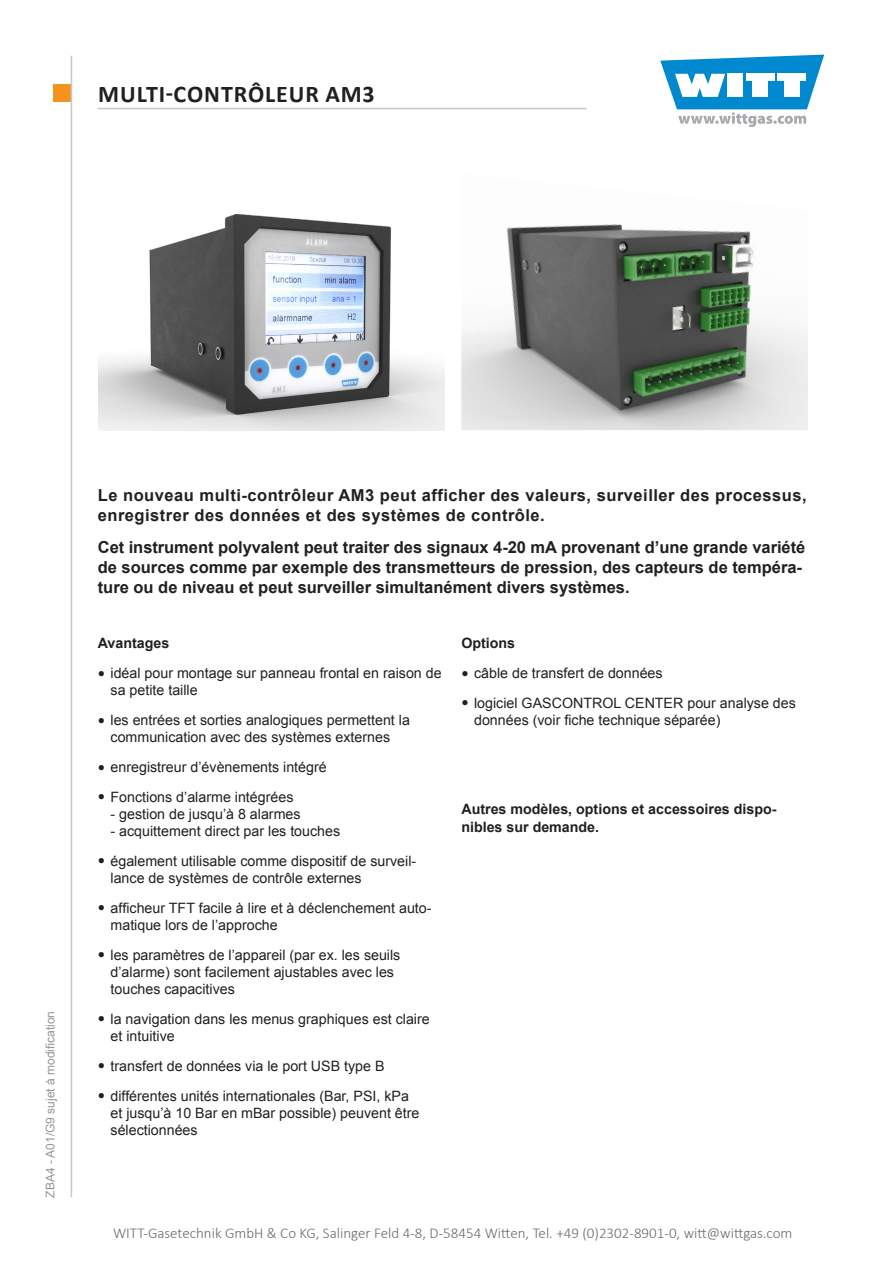
<style>
.page{position:relative;width:893px;height:1263px;background:#fff}
.page>*{position:absolute;margin:0;border:0;box-sizing:border-box;transform-origin:0 0}
.t1{font:700 24px "Calibri";letter-spacing:.04em;color:#231f20}
.Typ_Bez{font:700 16.5px/19.8px "Arial";color:#231f20}
.Typ_Bez-2{font:700 16.5px/19.8px "Arial";letter-spacing:.03em;color:#231f20}
.t2{font:300 15px "Calibri";color:#6b6b6e}
.t3{font:14.25px/17.1px "Arial";color:#231f20}
.Überschrift{font:700 14.25px/17.1px "Arial";color:#231f20}
.t4{font:12px "Arial";color:#939598}
.s1{font-family:"Bookman Old Style";font-size:12px}
</style>
<div class="page">
<div style="left:53px;top:85px;width:17px;height:17px;background:#f4931d"></div>
<svg style="left:660px;top:55px;width:164px;height:72px"></svg>
<hr style="left:71px;top:56px;width:1px;height:1141px;background:#c7c8ca">
<hr style="left:98px;top:108px;width:489px;height:1px;background:#c7c8ca">
<img style="left:461px;top:224px;width:347px;height:206px">
<img style="left:99px;top:213px;width:345px;height:217px">
<h1 class="t1" style="left:98px;top:78px;width:278px">MULTI-CONTRÔLEUR AM3</h1>
<p class="t4" style="left:42px;top:1197px;width:188px;rotate:-90deg">ZBA4 - A01/G9 sujet à modification</p>
<p class="Typ_Bez-2" style="left:98px;top:486px;width:710px">Le nouveau multi-contrôleur AM3 peut afficher des valeurs, surveiller des processus, enregistrer des données et des systèmes de contrôle.</p>
<p class="Typ_Bez" style="left:98px;top:538px;width:709px">Cet instrument polyvalent peut traiter des signaux 4-20 mA provenant d’une grande variété de sources comme par exemple des transmetteurs de pression, des capteurs de tempéra&shy;ture ou de niveau et peut surveiller simultanément divers systèmes.</p>
<p class="Überschrift" style="left:98px;top:635px;width:73px">Avantages</p>
<p class="t3" style="left:111px;top:665px;width:333px;text-indent:-13px"><span class="s1">●</span> idéal pour montage sur panneau frontal en raison de sa petite taille</p>
<p class="t3" style="left:98px;top:712px;width:314px;text-align:center"><span class="s1">●</span> les entrées et sorties analogiques permettent la communication avec des systèmes externes</p>
<p class="t3" style="left:98px;top:759px;width:230px"><span class="s1">●</span> enregistreur d’évènements intégré</p>
<p class="t3" style="left:98px;top:788px;width:197px"><span class="s1">●</span> Fonctions d’alarme intégrées</p>
<p class="t3" style="left:111px;top:805px;width:192px">- gestion de jusqu’à 8 alarmes</p>
<p class="t3" style="left:111px;top:823px;width:231px">- acquittement direct par les touches</p>
<p class="t3" style="left:111px;top:852px;width:307px;text-indent:-13px"><span class="s1">●</span> également utilisable comme dispositif de surveil&shy;lance de systèmes de contrôle externes</p>
<p class="t3" style="left:111px;top:899px;width:323px;text-indent:-13px"><span class="s1">●</span> afficheur TFT facile à lire et à déclenchement auto&shy;matique lors de l’approche</p>
<p class="t3" style="left:111px;top:946px;width:291px;text-indent:-13px"><span class="s1">●</span> les paramètres de l’appareil (par ex. les seuils d’alarme) sont facilement ajustables avec les touches capacitives</p>
<p class="t3" style="left:111px;top:1010px;width:321px;text-indent:-13px"><span class="s1">●</span> la navigation dans les menus graphiques est claire et intuitive</p>
<p class="t3" style="left:98px;top:1057px;width:288px"><span class="s1">●</span> transfert de données via le port USB type B</p>
<p class="t3" style="left:111px;top:1087px;width:310px;text-indent:-13px"><span class="s1">●</span> différentes unités internationales (Bar, PSI, kPa et jusqu’à 10 Bar en mBar possible) peuvent être sélectionnées</p>
<p class="Überschrift" style="left:461px;top:635px;width:55px">Options</p>
<p class="t3" style="left:461px;top:665px;width:203px"><span class="s1">●</span> câble de transfert de données</p>
<p class="t3" style="left:474px;top:694px;width:323px;text-indent:-13px"><span class="s1">●</span> logiciel GASCONTROL CENTER pour analyse des données (voir fiche technique séparée)</p>
<p class="Überschrift" style="left:461px;top:801px;width:317px">Autres modèles, options et accessoires dispo&shy;nibles sur demande.</p>
<p class="t2" style="left:113px;top:1224px;width:681px">WITT-Gasetechnik GmbH &amp; Co KG, Salinger Feld 4-8, D-58454 Witten, Tel. +49 (0)2302-8901-0, witt@wittgas.com</p>
</div>
